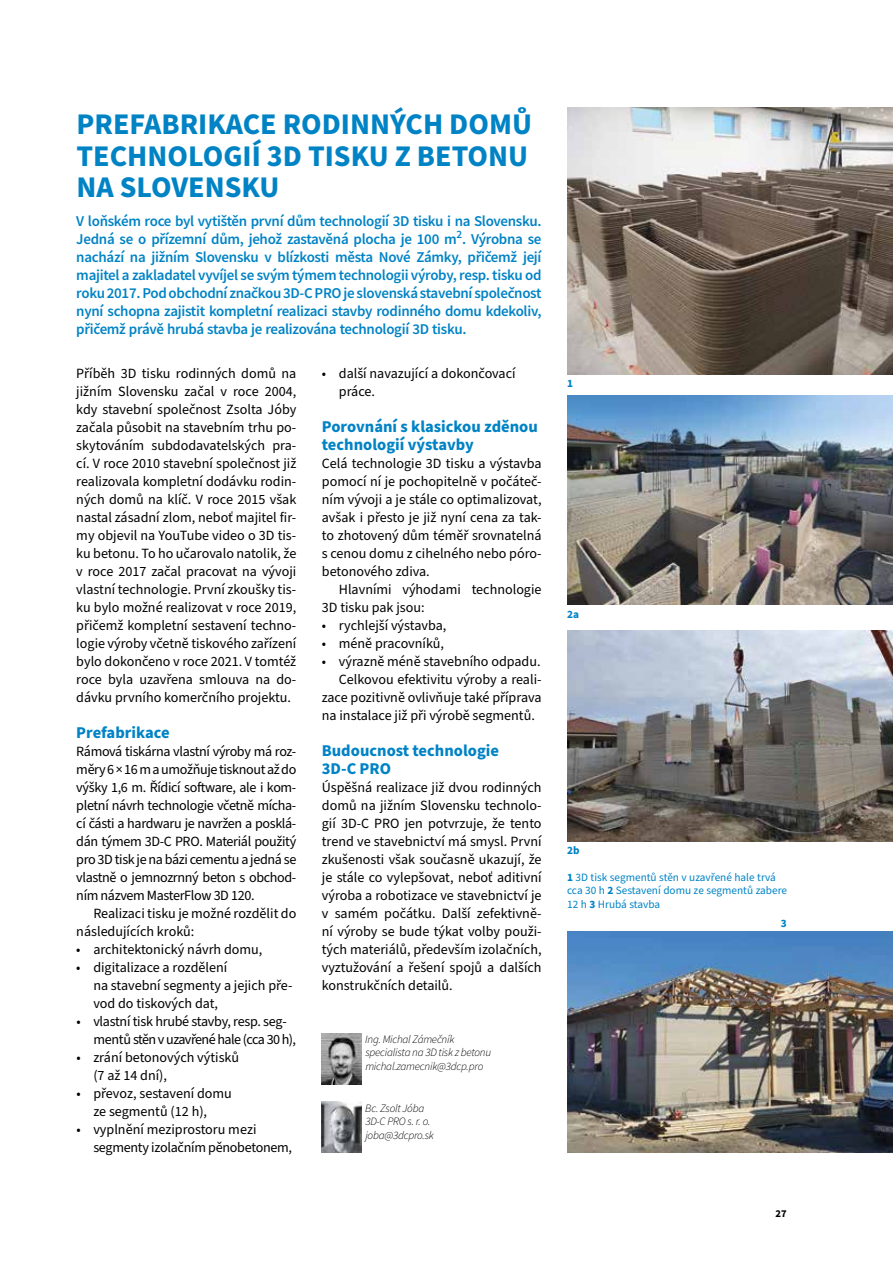
<style>
.page{position:relative;width:893px;height:1263px;background:#fff}
.page>*{position:absolute;margin:0;border:0;box-sizing:border-box;transform-origin:0 0}
.t1{font:700 30px/31.5px "Source Sans Pro";color:#0083c5}
.t2{font:700 16.5px/18px "Source Sans Pro";color:#0083c5}
.t3{font:600 15px/18px "Source Sans Pro";letter-spacing:-.02em;color:#0083c5;text-align:justify}
.t4{font:14.1px/18px "Source Sans Pro";color:#000}
.t5{font:14.1px/18px "Source Sans Pro";letter-spacing:-.025em;color:#000}
.t6{font:14.1px/18px "Source Sans Pro";letter-spacing:-.02em;color:#000}
.t7{font:italic 300 11.25px/13.5px "Source Sans Pro";letter-spacing:-.02em;color:#000}
.t8{font:11.25px/13.5px "Source Sans Pro";color:#0083c5}
.t9{font:700 11.25px "Source Sans Pro";color:#0083c5}
.t10{font:700 10.5px "Source Sans Pro";color:#000}
.s1{font-weight:700}
</style>
<div class="page">
<img style="left:322px;top:1033px;width:39px;height:52px">
<img style="left:322px;top:1101px;width:39px;height:52px">
<img style="left:567px;top:108px;width:326px;height:267px">
<img style="left:567px;top:395px;width:326px;height:210px">
<img style="left:567px;top:931px;width:326px;height:221px">
<img style="left:567px;top:630px;width:326px;height:212px">
<h1 class="t1" style="left:77px;top:109px;width:457px">PREFABRIKACE RODINNÝCH DOMŮ<br>TECHNOLOGIÍ 3D TISKU Z BETONU<br>NA SLOVENSKU</h1>
<p class="t3" style="left:76px;top:212px;width:467px">V loňském roce byl vytištěn první dům technologií 3D tisku i na Slovensku.<br>Jedná se o přízemní dům, jehož zastavěná plocha je 100 m<sup>2</sup>. Výrobna se nachází na jižním Slovensku v blízkosti města Nové Zámky, přičemž její majitel a zakladatel vyvíjel se svým týmem technologii výroby, resp. tisku od roku 2017. Pod obchodní značkou 3D-C PRO je slovenská stavební společnost nyní schopna zajistit kompletní realizaci stavby rodinného domu kdekoliv, přičemž právě hrubá stavba je realizována technologií 3D tisku.</p>
<p class="t4" style="left:339px;top:365px;width:178px;text-indent:-17px">• další navazující a dokončovací práce.</p>
<p class="t2" style="left:322px;top:418px;width:217px">Porovnání s klasickou zděnou technologií výstavby</p>
<p class="t4" style="left:322px;top:455px;width:221px;text-align:justify">Celá technologie 3D tisku a výstavba pomocí ní je pochopitelně v počáteč&shy;ním vývoji a je stále co optimalizovat, avšak i přesto je již nyní cena za tak&shy;to zhotovený dům téměř srovnatelná s cenou domu z cihelného nebo póro&shy;betonového zdiva.</p>
<p class="t4" style="left:322px;top:581px;width:221px;text-indent:17px">Hlavními výhodami technologie<br>3D tisku pak jsou:</p>
<p class="t4" style="left:322px;top:617px;width:126px">• rychlejší výstavba,</p>
<p class="t4" style="left:322px;top:635px;width:124px">• méně pracovníků,</p>
<p class="t4" style="left:322px;top:653px;width:220px">• výrazně méně stavebního odpadu.</p>
<p class="t4" style="left:339px;top:671px;width:204px">Celkovou efektivitu výroby a reali-</p>
<p class="t4" style="left:322px;top:689px;width:221px">zace pozitivně ovlivňuje také příprava</p>
<p class="t4" style="left:322px;top:707px;width:214px">na instalace již při výrobě segmentů.</p>
<p class="t2" style="left:322px;top:742px;width:179px">Budoucnost technologie<br>3D-C PRO</p>
<p class="t4" style="left:322px;top:779px;width:221px;text-align:justify">Úspěšná realizace již dvou rodinných domů na jižním Slovensku technolo&shy;gií 3D-C PRO jen potvrzuje, že tento trend ve stavebnictví má smysl. První zkušenosti však současně ukazují, že je stále co vylepšovat, neboť aditivní výroba a robotizace ve stavebnictví je v samém počátku. Další zefektivně&shy;ní výroby se bude týkat volby použi&shy;tých materiálů, především izolačních, vyztužování a řešení spojů a dalších konstrukčních detailů.</p>
<p class="t4" style="left:76px;top:365px;width:222px;text-align:justify">Příběh 3D tisku rodinných domů na jižním Slovensku začal v roce 2004, kdy stavební společnost Zsolta Jóby začala působit na stavebním trhu po&shy;skytováním subdodavatelských pra&shy;cí. V roce 2010 stavební společnost již realizovala kompletní dodávku rodin&shy;ných domů na klíč. V roce 2015 však nastal zásadní zlom, neboť majitel fir&shy;my objevil na YouTube video o 3D tis&shy;ku betonu. To ho učarovalo natolik, že v roce 2017 začal pracovat na vývoji vlastní technologie. První zkoušky tis&shy;ku bylo možné realizovat v roce 2019, přičemž kompletní sestavení techno&shy;logie výroby včetně tiskového zařízení bylo dokončeno v roce 2021. V tomtéž roce byla uzavřena smlouva na do&shy;dávku prvního komerčního projektu.</p>
<p class="t2" style="left:76px;top:724px;width:95px">Prefabrikace</p>
<p class="t4" style="left:76px;top:743px;width:222px;text-align:justify">Rámová tiskárna vlastní výroby má roz&shy;měry 6 × 16 m aumožňuje tisknout až do výšky 1,6 m. Řídicí software, ale i kom&shy;pletní návrh technologie včetně mícha&shy;cí části a hardwaru je navržen a posklá&shy;dán týmem 3D-C PRO. Materiál použitý pro 3D tisk je na bázi cementu ajedná se vlastně o jemnozrnný beton s obchod&shy;ním názvem MasterFlow 3D 120.</p>
<p class="t4" style="left:76px;top:905px;width:221px;text-indent:17px">Realizaci tisku je možné rozdělit do následujících kroků:</p>
<p class="t4" style="left:76px;top:941px;width:188px">• architektonický návrh domu,</p>
<p class="t4" style="left:93px;top:959px;width:201px;text-indent:-17px">• digitalizace a rozdělení<br>na stavební segmenty a jejich pře&shy;vod do tiskových dat,</p>
<p class="t5" style="left:93px;top:1013px;width:204px;text-indent:-17px">• vlastní tisk hrubé stavby, resp. seg&shy;mentů stěn v uzavřené hale (cca 30 h),</p>
<p class="t4" style="left:93px;top:1049px;width:147px;text-indent:-17px">• zrání betonových výtisků (7 až 14 dní),</p>
<p class="t4" style="left:76px;top:1085px;width:157px;text-align:center">• převoz, sestavení domu ze segmentů (12 h),</p>
<p class="t6" style="left:93px;top:1121px;width:200px;text-indent:-17px">• vyplnění meziprostoru mezi segmenty izolačním pěnobetonem,</p>
<p class="t7" style="left:365px;top:1032px;width:128px">Ing. Michal Zámečník specialista na 3D tisk z betonu michal.zamecnik@3dcp.pro</p>
<p class="t7" style="left:365px;top:1101px;width:70px">Bc. Zsolt Jóba<br>3D-C PRO s. r. o. joba@3dcpro.sk</p>
<p class="t9" style="left:567px;top:375px;width:7px">1</p>
<p class="t9" style="left:567px;top:606px;width:13px">2a</p>
<p class="t9" style="left:567px;top:843px;width:14px">2b</p>
<p class="t8" style="left:567px;top:870px;width:222px"><span class="s1">1</span> 3D tisk segmentů stěn v uzavřené hale trvá cca 30 h <span class="s1">2</span> Sestavení domu ze segmentů zabere<br>12 h <span class="s1">3</span> Hrubá stavba</p>
<p class="t9" style="left:781px;top:916px;width:7px">3</p>
<p class="t10" style="left:776px;top:1206px;width:13px">27</p>
</div>
